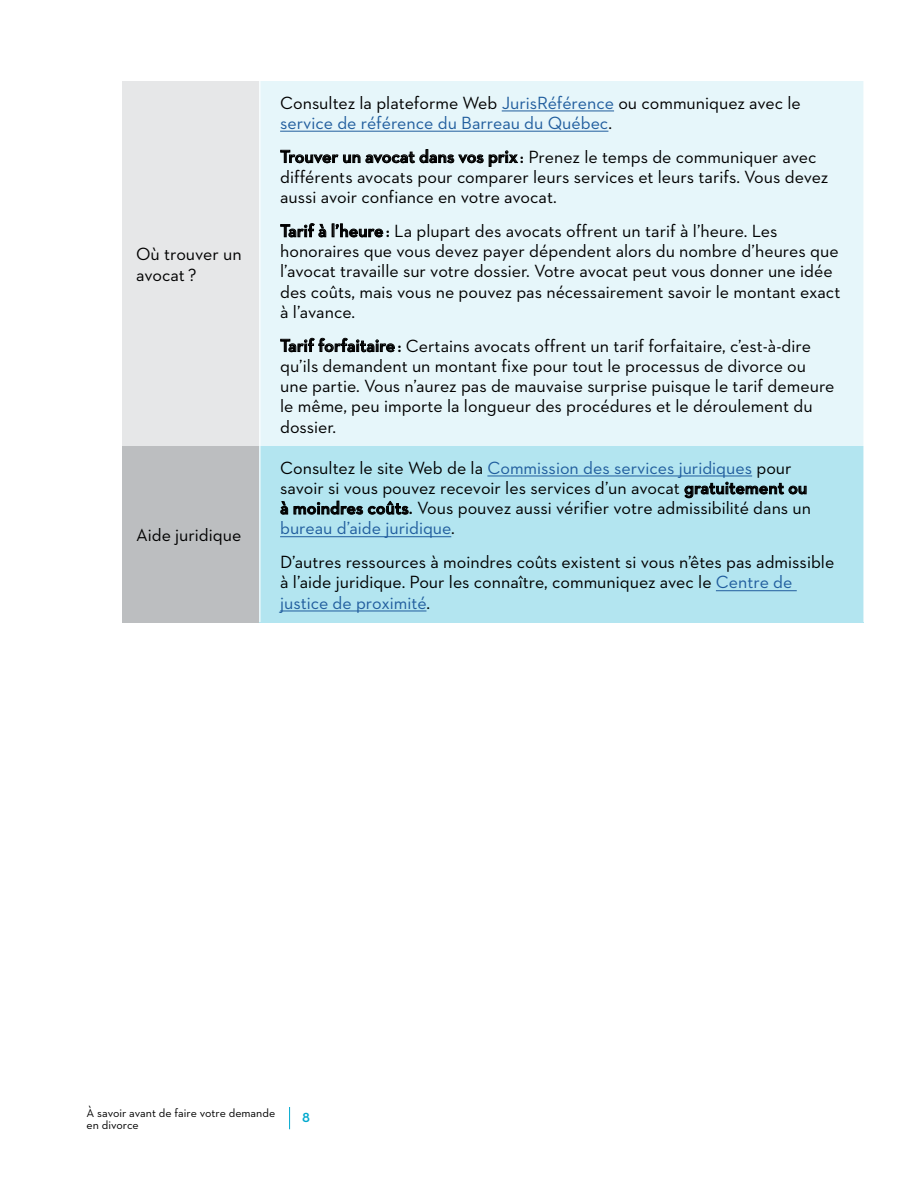
<style>
.page{position:relative;width:918px;height:1188px;background:#fff}
.page>*{position:absolute;margin:0;border:0;box-sizing:border-box;transform-origin:0 0}
.t1{font:18px/20.2px "Neutraface 2 Text";color:#000}
.t2{font:18px/20.2px "Neutraface 2 Text";color:#215e9e}
.t3{font:600 15px "Neutraface 2 Text";color:#00a9ce}
.t4{font:12px/12.6px "Neutraface 2 Text";color:#000}
.s1{color:#000}
.s2{font-weight:600}
.s3{color:#215e9e}
</style>
<div class="page">
<svg style="left:289px;top:1107px;width:1px;height:22px"></svg>
<div style="left:123px;top:81px;width:137px;height:365px;background:#e6e7e8"></div>
<div style="left:260px;top:81px;width:604px;height:365px;background:#e6f6fa"></div>
<div style="left:123px;top:446px;width:137px;height:176px;background:#bcbec0"></div>
<div style="left:260px;top:446px;width:604px;height:176px;background:#b3e5f0"></div>
<hr style="left:259px;top:81px;width:1px;height:365px;background:#fff">
<hr style="left:863px;top:81px;width:2px;height:365px;background:#fff">
<hr style="left:259px;top:446px;width:1px;height:176px;background:#fff">
<hr style="left:863px;top:446px;width:2px;height:176px;background:#fff">
<hr style="left:502px;top:111px;width:112px;height:1px;background:#215e9e">
<hr style="left:280px;top:131px;width:328px;height:1px;background:#215e9e">
<hr style="left:487px;top:476px;width:265px;height:1px;background:#215e9e">
<hr style="left:280px;top:536px;width:171px;height:1px;background:#215e9e">
<hr style="left:716px;top:590px;width:81px;height:1px;background:#215e9e">
<hr style="left:280px;top:611px;width:146px;height:1px;background:#215e9e">
<p class="t1" style="left:136px;top:244px;width:107px">Où trouver un avocat ?</p>
<p class="t1" style="left:136px;top:525px;width:107px">Aide juridique</p>
<p class="t2" style="left:280px;top:92px;width:522px"><span class="s1">Consultez la plateforme Web</span> JurisRéférence <span class="s1">ou communiquez avec le </span>service de référence du Barreau du Québec<span class="s1">.</span></p>
<p class="t1" style="left:280px;top:146px;width:550px"><span class="s2">Trouver un avocat dans vos prix :</span> Prenez le temps de communiquer avec différents avocats pour comparer leurs services et leurs tarifs. Vous devez aussi avoir confiance en votre avocat.</p>
<p class="t1" style="left:280px;top:220px;width:562px"><span class="s2">Tarif à l’heure:</span> La plupart des avocats offrent un tarif à l’heure. Les honoraires que vous devez payer dépendent alors du nombre d’heures que l’avocat travaille sur votre dossier. Votre avocat peut vous donner une idée des coûts, mais vous ne pouvez pas nécessairement savoir le montant exact à l’avance.</p>
<p class="t1" style="left:280px;top:335px;width:556px"><span class="s2">Tarif forfaitaire:</span> Certains avocats offrent un tarif forfaitaire, c’est-à-dire qu’ils demandent un montant fixe pour tout le processus de divorce ou une partie. Vous n’aurez pas de mauvaise surprise puisque le tarif demeure le même, peu importe la longueur des procédures et le déroulement du dossier.</p>
<p class="t1" style="left:280px;top:457px;width:533px">Consultez le site Web de la <span class="s3">Commission des services juridiques</span> pour savoir si vous pouvez recevoir les services d’un avocat <span class="s2">gratuitement ou à moindres coûts.</span> Vous pouvez aussi vérifier votre admissibilité dans un <span class="s3">bureau d’aide juridique</span>.</p>
<p class="t1" style="left:280px;top:552px;width:556px">D’autres ressources à moindres coûts existent si vous n’êtes pas admissible à l’aide juridique. Pour les connaître, communiquez avec le <span class="s3">Centre de justice de proximité</span>.</p>
<p class="t4" style="left:87px;top:1106px;width:190px">À savoir avant de faire votre demande en divorce</p>
<p class="t3" style="left:302px;top:1107px;width:9px">8</p>
</div>
